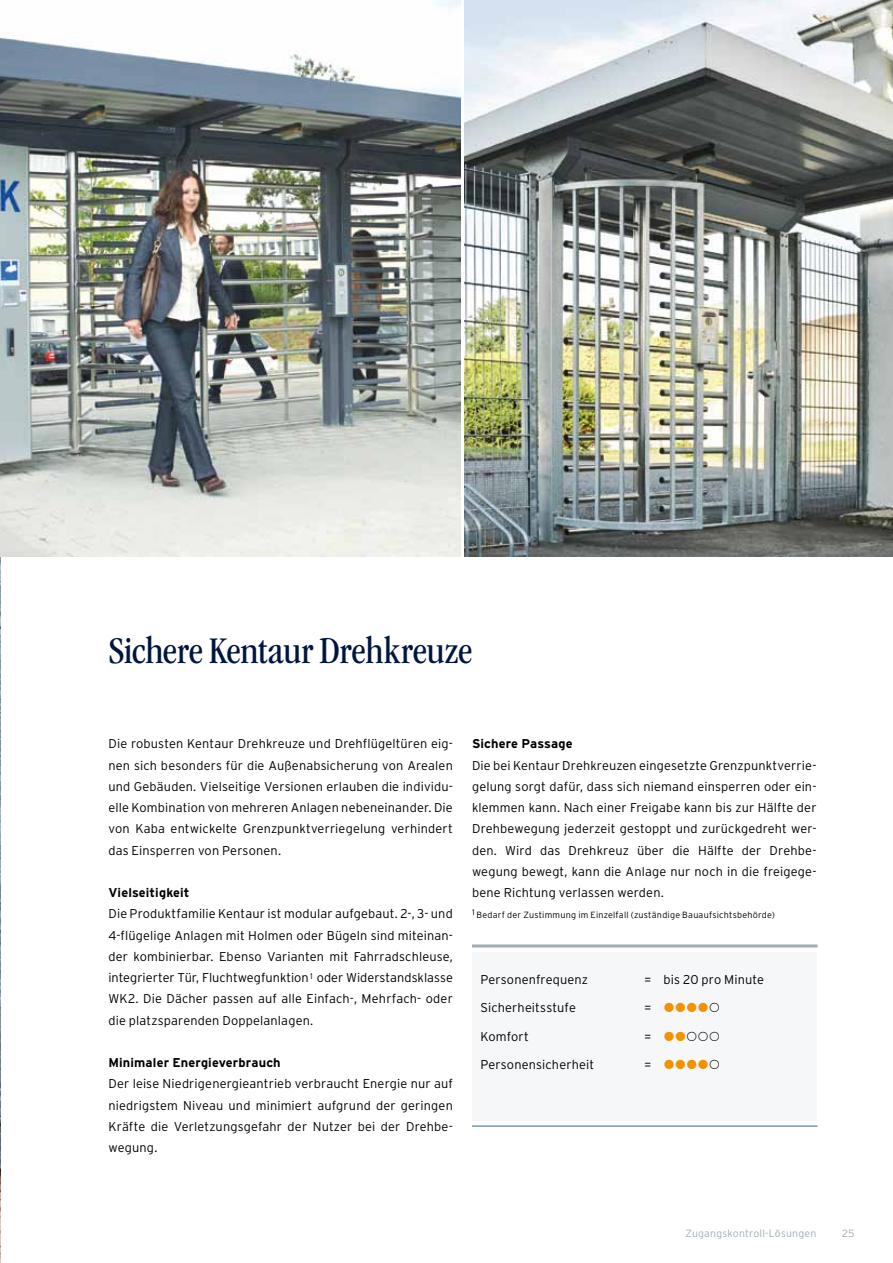
<style>
.page{position:relative;width:893px;height:1263px;background:#fff}
.page>*{position:absolute;margin:0;border:0;box-sizing:border-box;transform-origin:0 0}
.t1{font:condensed 39px "ITC Garamond Std";letter-spacing:-.005em;color:#00163e}
.t2{font:300 12.75px/21.3px "Interstate";letter-spacing:.01em;color:#000;text-align:justify}
.t3{font:700 12.75px "Interstate";letter-spacing:.01em;color:#000}
.t4{font:300 10.5px "Interstate";letter-spacing:.02em;color:#a3acb2}
.t5{font:300 10.5px "Interstate Tab";color:#a3acb2}
.t6{font:300 9px "Interstate";letter-spacing:.025em;color:#000}
</style>
<div class="page">
<img style="left:0;top:557px;width:1px;height:706px">
<img style="left:464px;top:0;width:429px;height:557px">
<img style="left:0;top:0;width:460px;height:557px">
<hr style="left:472px;top:1125px;width:345px;height:2px;background:#729abd">
<hr style="left:472px;top:944px;width:345px;height:3px;background:#a3acb2">
<div style="left:472px;top:952px;width:344px;height:168px;background:#f5f7f8"></div>
<h1 class="t1" style="left:108px;top:629px;width:365px">Sichere Kentaur Drehkreuze</h1>
<p class="t2" style="left:108px;top:733px;width:346px">Die robusten Kentaur Drehkreuze und Drehflügeltüren eig&shy;nen sich besonders für die Außenabsicherung von Arealen und Gebäuden. Vielseitige Versionen erlauben die individu&shy;elle Kombination von mehreren Anlagen nebeneinander. Die von Kaba entwickelte Grenzpunktverriegelung verhindert das Einsperren von Personen.</p>
<p class="t3" style="left:108px;top:885px;width:83px">Vielseitigkeit</p>
<p class="t2" style="left:108px;top:903px;width:346px">Die Produktfamilie Kentaur ist modular aufgebaut. 2-, 3- und 4-flügelige Anlagen mit Holmen oder Bügeln sind miteinan&shy;der kombinierbar. Ebenso Varianten mit Fahrradschleuse, integrierter Tür, Fluchtwegfunktion <sup>1</sup> oder Widerstandsklasse WK2. Die Dächer passen auf alle Einfach-, Mehrfach- oder die platzsparenden Doppelanlagen.</p>
<p class="t3" style="left:108px;top:1055px;width:174px">Minimaler Energieverbrauch</p>
<p class="t2" style="left:108px;top:1073px;width:346px">Der leise Niedrigenergieantrieb verbraucht Energie nur auf niedrigstem Niveau und minimiert aufgrund der geringen Kräfte die Verletzungsgefahr der Nutzer bei der Drehbe&shy;wegung.</p>
<p class="t3" style="left:472px;top:737px;width:102px">Sichere Passage</p>
<p class="t2" style="left:472px;top:754px;width:346px">Die bei Kentaur Drehkreuzen eingesetzte Grenzpunktverrie&shy;gelung sorgt dafür, dass sich niemand einsperren oder ein&shy;klemmen kann. Nach einer Freigabe kann bis zur Hälfte der Drehbewegung jederzeit gestoppt und zurückgedreht wer&shy;den. Wird das Drehkreuz über die Hälfte der Drehbe&shy;wegung bewegt, kann die Anlage nur noch in die freigege&shy;bene Richtung verlassen werden.</p>
<p class="t6" style="left:472px;top:910px;width:305px"><sup>1</sup> Bedarf der Zustimmung im Einzelfall (zuständige Bauaufsichtsbehörde)</p>
<p class="t2" style="left:480px;top:969px;width:109px">Personenfrequenz</p>
<p class="t2" style="left:644px;top:969px;width:122px">= bis 20 pro Minute</p>
<p class="t2" style="left:480px;top:997px;width:97px">Sicherheitsstufe</p>
<p class="t2" style="left:644px;top:997px;width:9px">=</p>
<p class="t2" style="left:480px;top:1026px;width:50px">Komfort</p>
<p class="t2" style="left:644px;top:1026px;width:9px">=</p>
<p class="t2" style="left:480px;top:1054px;width:115px">Personensicherheit</p>
<p class="t2" style="left:644px;top:1054px;width:9px">=</p>
<p class="t4" style="left:685px;top:1227px;width:132px">Zugangskontroll-Lösungen</p>
<p class="t5" style="left:842px;top:1227px;width:15px">25</p>
</div>
